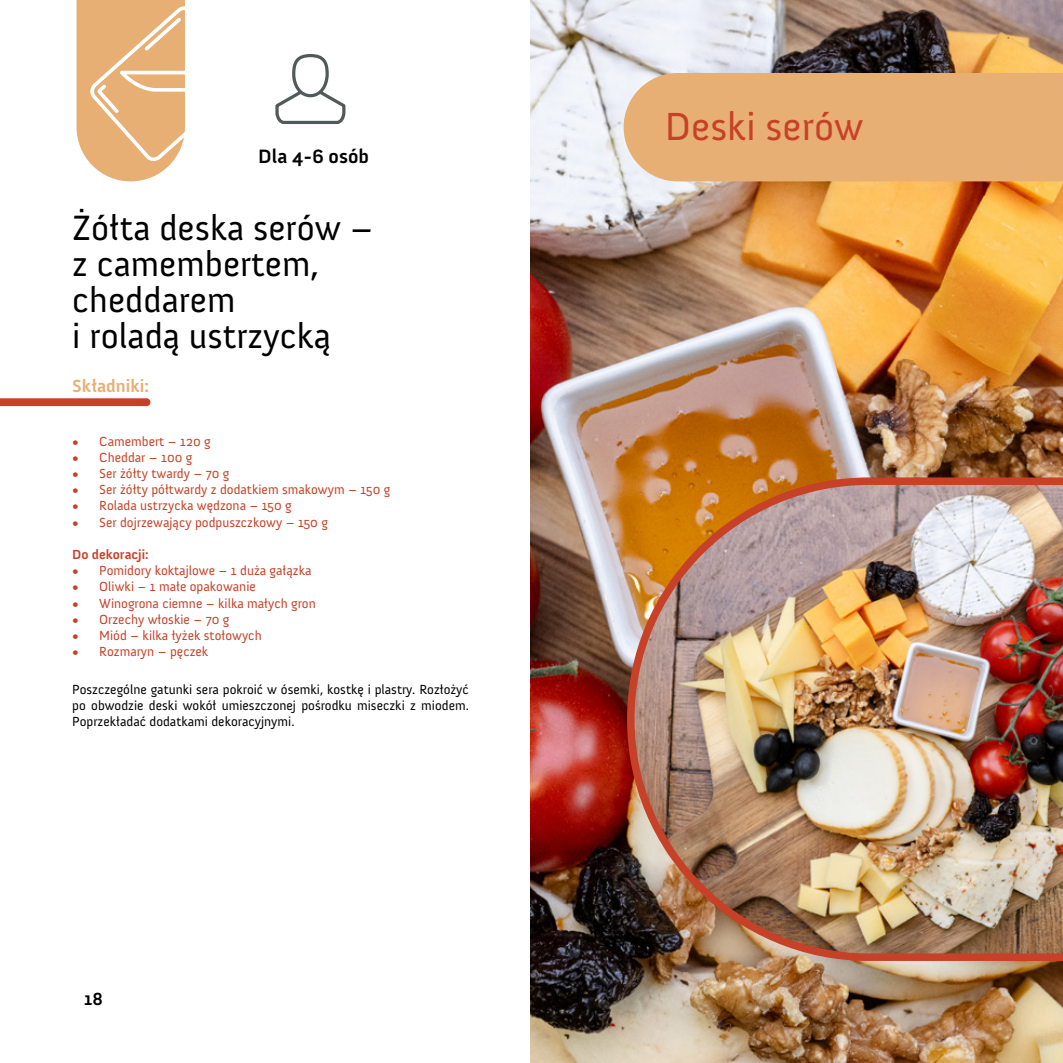
<style>
.page{position:relative;width:1063px;height:1063px;background:#fff}
.page>*{position:absolute;margin:0;border:0;box-sizing:border-box;transform-origin:0 0}
.t1{font:40.05px "Anivers";color:#c74028}
.t2{font:36px/36px "Anivers";color:#000}
.t3{font:700 19.8px "Anivers";color:#000}
.t4{font:700 18px "Anivers";color:#e7af74}
.t5{font:700 18px "Anivers";color:#000}
.t6{font:13.5px "Anivers";color:#c74028}
.t7{font:13.5px/16.2px "Anivers";color:#000;text-align:justify}
.t8{font:700 13.5px "Anivers";color:#c74028}
</style>
<div class="page">
<svg style="left:275px;top:54px;width:71px;height:70px"></svg>
<img style="left:530px;top:0;width:533px;height:1063px">
<svg style="left:0;top:398px;width:150px;height:8px"></svg>
<img style="left:623px;top:474px;width:440px;height:491px">
<div style="left:624px;top:73px;width:439px;height:108px;background:#e7af74"></div>
<svg style="left:77px;top:0;width:108px;height:181px;background:#eaba88"></svg>
<h3 class="t3" style="left:258px;top:145px;width:112px">Dla 4-6 osób</h3>
<h2 class="t2" style="left:72px;top:211px;width:303px">Żółta deska serów – z camembertem, cheddarem<br>i roladą ustrzycką</h2>
<h3 class="t4" style="left:72px;top:376px;width:78px">Składniki:</h3>
<p class="t6" style="left:72px;top:434px;width:140px">• Camembert – 120 g</p>
<p class="t6" style="left:72px;top:450px;width:122px">• Cheddar – 100 g</p>
<p class="t6" style="left:72px;top:466px;width:159px">• Ser żółty twardy – 70 g</p>
<p class="t6" style="left:72px;top:482px;width:320px">• Ser żółty półtwardy z dodatkiem smakowym – 150 g</p>
<p class="t6" style="left:72px;top:499px;width:221px">• Rolada ustrzycka wędzona – 150 g</p>
<p class="t6" style="left:72px;top:515px;width:257px">• Ser dojrzewający podpuszczkowy – 150 g</p>
<p class="t8" style="left:72px;top:547px;width:78px">Do dekoracji:</p>
<p class="t6" style="left:72px;top:563px;width:241px">• Pomidory koktajlowe – 1 duża gałązka</p>
<p class="t6" style="left:72px;top:580px;width:185px">• Oliwki – 1 małe opakowanie</p>
<p class="t6" style="left:72px;top:596px;width:245px">• Winogrona ciemne – kilka małych gron</p>
<p class="t6" style="left:72px;top:612px;width:159px">• Orzechy włoskie – 70 g</p>
<p class="t6" style="left:72px;top:628px;width:191px">• Miód – kilka łyżek stołowych</p>
<p class="t6" style="left:72px;top:644px;width:138px">• Rozmaryn – pęczek</p>
<p class="t7" style="left:72px;top:682px;width:398px">Poszczególne gatunki sera pokroić w ósemki, kostkę i plastry. Rozłożyć po obwodzie deski wokół umieszczonej pośrodku miseczki z miodem.<br>Poprzekładać dodatkami dekoracyjnymi.</p>
<h3 class="t5" style="left:84px;top:989px;width:20px">18</h3>
<h1 class="t1" style="left:665px;top:105px;width:200px">Deski serów</h1>
</div>
